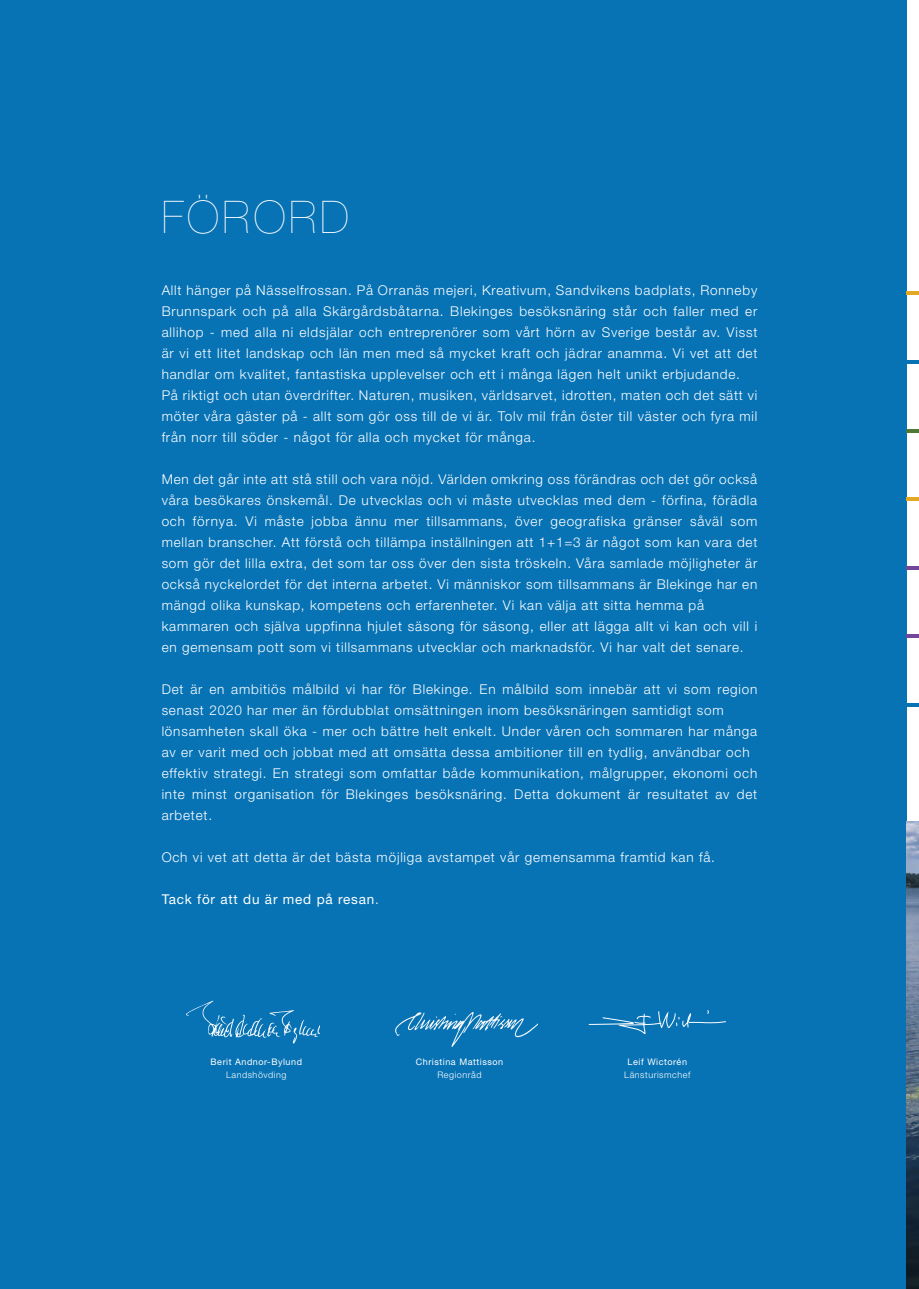
<style>
.page{position:relative;width:919px;height:1289px;background:#fff}
.page>*{position:absolute;margin:0;border:0;box-sizing:border-box;transform-origin:0 0}
.t1{font:200 45px "Helvetica Neue LT Std";letter-spacing:.075em;color:#fff}
.t2{font:300 13.5px/21px "Helvetica Neue LT Std";letter-spacing:.06em;color:#fff;text-align:justify}
.t3{font:13.5px "Helvetica Neue LT Std";letter-spacing:.06em;color:#fff}
.t4{font:9px "Helvetica Neue LT Std";letter-spacing:.06em;color:#fff}
.t5{font:300 9px "Helvetica Neue LT Std";letter-spacing:.06em;color:#fff}
.s1{font-weight:300}
</style>
<div class="page">
<div style="left:0;top:0;width:906px;height:1288px;background:#0773b5"></div>
<img style="left:906px;top:821px;width:12px;height:467px">
<svg style="left:588px;top:1010px;width:138px;height:24px"></svg>
<hr style="left:906px;top:497px;width:12px;height:4px;background:#e4a922">
<svg style="left:906px;top:429px;width:12px;height:3px"></svg>
<svg style="left:906px;top:703px;width:12px;height:3px"></svg>
<svg style="left:906px;top:360px;width:12px;height:3px"></svg>
<hr style="left:906px;top:634px;width:12px;height:4px;background:#73479c">
<svg style="left:906px;top:292px;width:12px;height:3px"></svg>
<svg style="left:906px;top:566px;width:12px;height:3px"></svg>
<img style="left:395px;top:1012px;width:142px;height:35px">
<img style="left:187px;top:1000px;width:132px;height:44px">
<p class="t1" style="left:162px;top:191px;width:189px">FÖRORD</p>
<p class="t2" style="left:162px;top:279px;width:597px">Allt hänger på Nässelfrossan. På Orranäs mejeri, Kreativum, Sandvikens badplats, Ronneby Brunnspark och på alla Skärgårdsbåtarna. Blekinges besöksnäring står och faller med er allihop - med alla ni eldsjälar och entreprenörer som vårt hörn av Sverige består av. Visst är vi ett litet landskap och län men med så mycket kraft och jädrar anamma. Vi vet att det handlar om kvalitet, fantastiska upplevelser och ett i många lägen helt unikt erbjudande.</p>
<p class="t2" style="left:162px;top:384px;width:597px">På riktigt och utan överdrifter. Naturen, musiken, världsarvet, idrotten, maten och det sätt vi möter våra gäster på - allt som gör oss till de vi är. Tolv mil från öster till väster och fyra mil från norr till söder - något för alla och mycket för många.</p>
<p class="t2" style="left:162px;top:468px;width:597px">Men det går inte att stå still och vara nöjd. Världen omkring oss förändras och det gör också våra besökares önskemål. De utvecklas och vi måste utvecklas med dem - förfina, förädla och förnya. Vi måste jobba ännu mer tillsammans, över geografiska gränser såväl som mellan branscher. Att förstå och tillämpa inställningen att 1+1=3 är något som kan vara det som gör det lilla extra, det som tar oss över den sista tröskeln. Våra samlade möjligheter är också nyckelordet för det interna arbetet. Vi människor som tillsammans är Blekinge har en mängd olika kunskap, kompetens och erfarenheter. Vi kan välja att sitta hemma på</p>
<p class="t2" style="left:162px;top:615px;width:597px">kammaren och själva uppfinna hjulet säsong för säsong, eller att lägga allt vi kan och vill i en gemensam pott som vi tillsammans utvecklar och marknadsför. Vi har valt det senare.</p>
<p class="t2" style="left:162px;top:678px;width:597px">Det är en ambitiös målbild vi har för Blekinge. En målbild som innebär att vi som region senast 2020 har mer än fördubblat omsättningen inom besöksnäringen samtidigt som</p>
<p class="t2" style="left:162px;top:720px;width:597px">lönsamheten skall öka - mer och bättre helt enkelt. Under våren och sommaren har många av er varit med och jobbat med att omsätta dessa ambitioner till en tydlig, användbar och</p>
<p class="t2" style="left:162px;top:762px;width:597px">effektiv strategi. En strategi som omfattar både kommunikation, målgrupper, ekonomi och inte minst organisation för Blekinges besöksnäring. Detta dokument är resultatet av det arbetet.</p>
<p class="t2" style="left:162px;top:846px;width:554px">Och vi vet att detta är det bästa möjliga avstampet vår gemensamma framtid kan få.</p>
<p class="t3" style="left:162px;top:891px;width:219px">Tack för att du är med på resan<span class="s1">.</span></p>
<p class="t4" style="left:210px;top:1056px;width:93px">Berit Andnor-Bylund</p>
<p class="t5" style="left:226px;top:1069px;width:62px">Landshövding</p>
<p class="t4" style="left:416px;top:1056px;width:89px">Christina Mattisson</p>
<p class="t5" style="left:437px;top:1069px;width:46px">Regionråd</p>
<p class="t4" style="left:627px;top:1056px;width:61px">Leif Wictorén</p>
<p class="t5" style="left:624px;top:1069px;width:68px">Länsturismchef</p>
</div>
